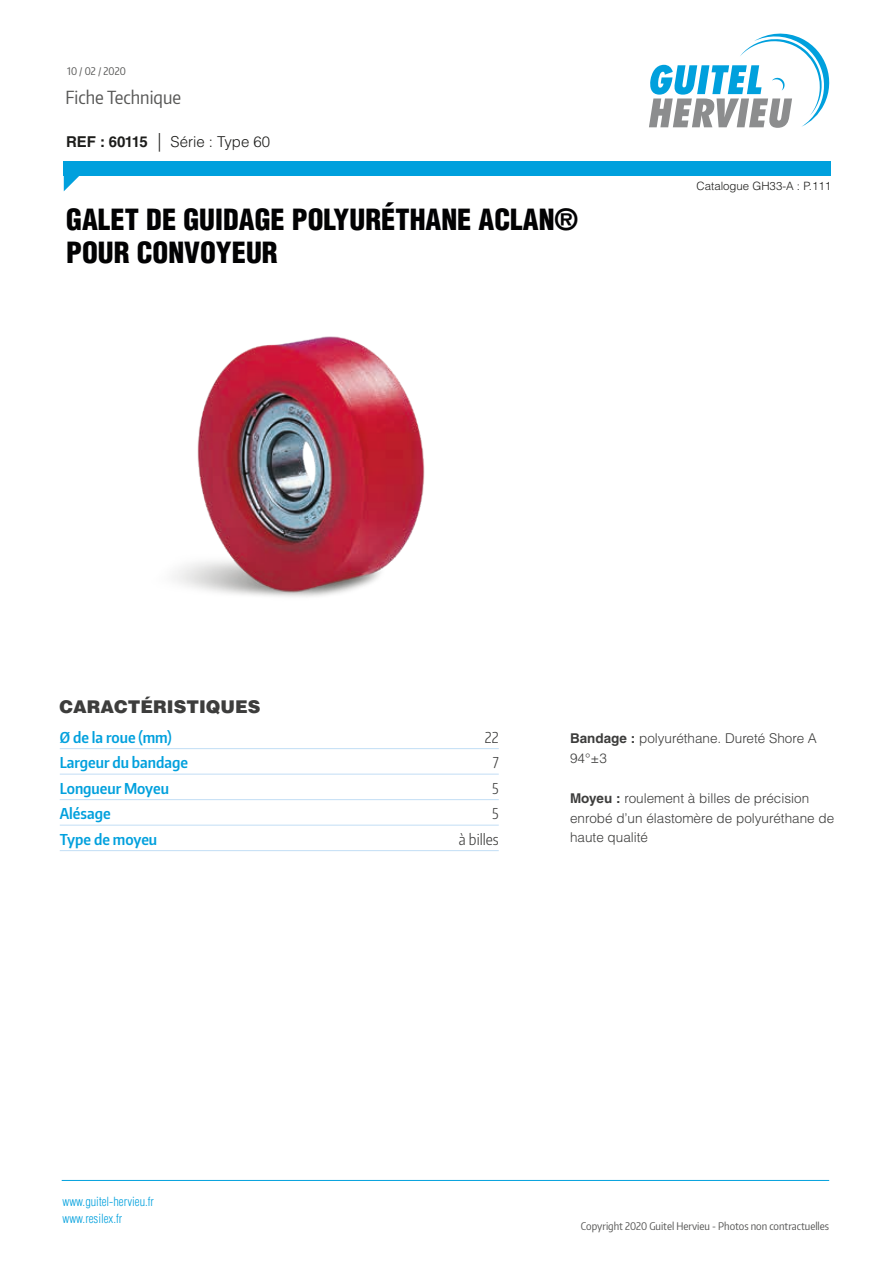
<style>
.page{position:relative;width:893px;height:1263px;background:#fff}
.page>*{position:absolute;margin:0;border:0;box-sizing:border-box;transform-origin:0 0}
.t1{font:900 condensed 28.5px/33px "Helvetica LT Std";color:#020203}
.t2{font:18px "Encode Sans Condensed";color:#575756}
.t3{font:900 17.55px "Helvetica LT Std";color:#3d3d3c}
.t4{font:600 15px "Encode Sans Condensed";color:#00a0dd}
.t5{font:300 15px "Helvetica LT Std";color:#1d1d1b}
.t6{font:300 15px "Encode Sans Condensed";color:#3d3d3c}
.t7{font:300 13.5px/19.5px "Helvetica LT Std";color:#3d3d3c}
.t8{font:300 condensed 12.3px/16.6px "Helvetica LT Std";color:#00a0dd}
.t9{font:300 11.4px "Helvetica LT Std";color:#1d1d1b}
.t10{font:10.5px "Encode Sans Condensed";color:#575756}
.s1{font-weight:700}
.s2{font-stretch:condensed;font-size:18.6px}
</style>
<div class="page">
<svg style="left:649px;top:33px;width:181px;height:95px"></svg>
<div style="left:64px;top:161px;width:767px;height:15px;background:#00a0dd"></div>
<svg style="left:64px;top:176px;width:15px;height:15px"></svg>
<hr style="left:62px;top:1180px;width:767px;height:1px;background:#00a0dd">
<hr style="left:60px;top:748px;width:439px;height:1px;background:#c2def5">
<hr style="left:60px;top:774px;width:439px;height:1px;background:#c2def5">
<hr style="left:60px;top:799px;width:439px;height:1px;background:#c2def5">
<hr style="left:60px;top:825px;width:439px;height:1px;background:#c2def5">
<hr style="left:60px;top:850px;width:439px;height:1px;background:#c2def5">
<img style="left:173px;top:336px;width:252px;height:261px">
<p class="t10" style="left:67px;top:64px;width:60px">10 / 02 / 2020</p>
<h2 class="t2" style="left:65px;top:85px;width:117px">Fiche Technique</h2>
<p class="t5" style="left:66px;top:132px;width:206px"><span class="s1">REF : 60115</span> <span class="s2">|</span> Série : Type 60</p>
<p class="t1" style="left:66px;top:203px;width:514px">GALET DE GUIDAGE POLYURÉTHANE ACLAN®<br>POUR CONVOYEUR</p>
<p class="t9" style="left:697px;top:179px;width:136px">Catalogue GH33-A : P.111</p>
<p class="t3" style="left:60px;top:696px;width:202px">CARACTÉRISTIQUES</p>
<p class="t4" style="left:60px;top:727px;width:114px">Ø de la roue (mm)</p>
<p class="t6" style="left:485px;top:727px;width:15px">22</p>
<p class="t4" style="left:60px;top:753px;width:130px">Largeur du bandage</p>
<p class="t6" style="left:493px;top:753px;width:7px">7</p>
<p class="t4" style="left:60px;top:778px;width:111px">Longueur Moyeu</p>
<p class="t6" style="left:492px;top:778px;width:8px">5</p>
<p class="t4" style="left:60px;top:804px;width:52px">Alésage</p>
<p class="t6" style="left:492px;top:804px;width:8px">5</p>
<p class="t4" style="left:60px;top:829px;width:99px">Type de moyeu</p>
<p class="t6" style="left:459px;top:829px;width:41px">à billes</p>
<p class="t7" style="left:570px;top:728px;width:248px"><span class="s1">Bandage :</span> polyuréthane. Dureté Shore A<br>94°±3</p>
<p class="t7" style="left:570px;top:788px;width:266px"><span class="s1">Moyeu :</span> roulement à billes de précision enrobé d’un élastomère de polyuréthane de haute qualité</p>
<p class="t8" style="left:63px;top:1193px;width:93px">www.guitel-hervieu.fr www.resilex.fr</p>
<p class="t10" style="left:581px;top:1219px;width:250px">Copyright 2020 Guitel Hervieu - Photos non contractuelles</p>
</div>
